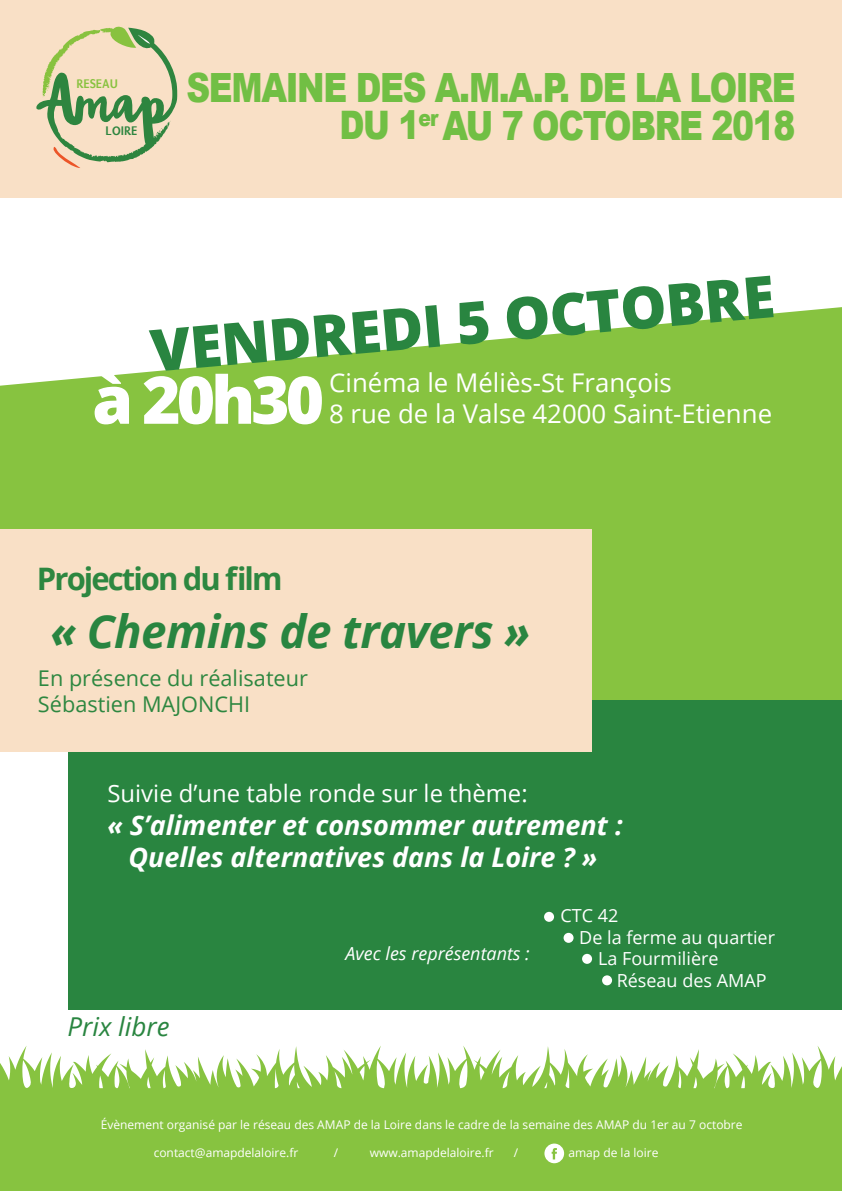
<style>
.page{position:relative;width:842px;height:1191px;background:#fff}
.page>*{position:absolute;margin:0;border:0;box-sizing:border-box;transform-origin:0 0}
.t1{font:800 65.8px "Open Sans";letter-spacing:-.06em;color:#fff}
.t2{font:800 58.2px "Open Sans";color:#298540}
.t3{font:italic 700 45.7px "Open Sans";letter-spacing:-.01em;color:#298540}
.t4{font:900 40.3px/38.7px "Arial";letter-spacing:-.04em;color:#71bf44;text-align:right;scale:.82 1}
.t5{font:700 31px "Open Sans";letter-spacing:-.06em;color:#2d8740}
.t6{font:italic 700 27px/32.4px "Open Sans";color:#fff;text-align:center}
.t7{font:italic 26px "Open Sans";color:#298540}
.t8{font:25.8px/31px "Open Sans";color:#fff}
.t9{font:23.9px "Open Sans";color:#fff}
.t10{font:21.7px/26px "Open Sans";color:#2d8740}
.t11{font:18px "Open Sans";color:#fff}
.t12{font:italic 18px "Open Sans";color:#fff}
.t13{font:700 13.5px "Puritan";color:#88c23f}
.t14{font:700 13.5px "Puritan";color:#2e853f}
.t15{font:12px "Open Sans";color:#fff}
.s1{font-size:39.3px}
</style>
<div class="page">
<div style="left:68px;top:684px;width:774px;height:325px;background:#298540"></div>
<div style="left:0;top:422px;width:842px;height:278px;background:#87c340"></div>
<div style="left:0;top:1px;width:842px;height:197px;background:#f9e0c6"></div>
<svg style="left:0;top:307px;width:842px;height:115px;fill:#87c340"></svg>
<svg style="left:0;top:1046px;width:842px;height:70px;fill:#87c340"></svg>
<div style="left:1px;top:1113px;width:841px;height:78px;background:#87c340"></div>
<svg style="left:544px;top:1143px;width:20px;height:20px"></svg>
<div style="left:0;top:530px;width:592px;height:222px;background:#f9e0c6"></div>
<svg style="left:36px;top:26px;width:141px;height:142px"></svg>
<div style="left:544px;top:912px;width:10px;height:10px;background:#fff;border-radius:50%"></div>
<div style="left:564px;top:933px;width:10px;height:10px;background:#fff;border-radius:50%"></div>
<div style="left:582px;top:954px;width:10px;height:10px;background:#fff;border-radius:50%"></div>
<div style="left:602px;top:975px;width:10px;height:10px;background:#fff;border-radius:50%"></div>
<p class="t13" style="left:77px;top:76px;width:43px">RESEAU</p>
<p class="t14" style="left:106px;top:123px;width:33px">LOIRE</p>
<h3 class="t4" style="left:186px;top:67px;width:745px">SEMAINE DES A.M.A.P. DE LA LOIRE<br><span class="s1">DU 1</span><sup>er</sup> AU 7 OCTOBRE 2018</h3>
<h2 class="t2" style="left:147px;top:306px;width:628px;rotate:-5deg">VENDREDI 5 OCTOBRE</h2>
<h1 class="t1" style="left:92px;top:350px;width:233px">à 20h30</h1>
<h3 class="t8" style="left:329px;top:366px;width:445px">Cinéma le Méliès-St François<br>8 rue de la Valse 42000 Saint-Etienne</h3>
<h3 class="t5" style="left:37px;top:556px;width:247px">Projection du film</h3>
<h3 class="t3" style="left:50px;top:599px;width:481px">« Chemins de travers »</h3>
<h3 class="t10" style="left:38px;top:665px;width:271px">En présence du réalisateur<br>Sébastien MAJONCHI</h3>
<h3 class="t9" style="left:108px;top:777px;width:422px">Suivie d’une table ronde sur le thème:</h3>
<h3 class="t6" style="left:108px;top:808px;width:517px">« S’alimenter et consommer autrement :<br>Quelles alternatives dans la Loire ? »</h3>
<h3 class="t7" style="left:68px;top:1008px;width:104px">Prix libre</h3>
<h3 class="t12" style="left:346px;top:940px;width:186px">Avec les représentants :</h3>
<h3 class="t11" style="left:561px;top:903px;width:59px">CTC 42</h3>
<h3 class="t11" style="left:579px;top:925px;width:197px">De la ferme au quartier</h3>
<h3 class="t11" style="left:598px;top:946px;width:122px">La Fourmilière</h3>
<h3 class="t11" style="left:617px;top:968px;width:151px">Réseau des AMAP</h3>
<p class="t15" style="left:101px;top:1116px;width:643px">Évènement organisé par le réseau des AMAP de la Loire dans le cadre de la semaine des AMAP du 1er au 7 octobre</p>
<p class="t15" style="left:154px;top:1144px;width:146px">contact@amapdelaloire.fr</p>
<p class="t15" style="left:334px;top:1144px;width:6px">/</p>
<p class="t15" style="left:370px;top:1144px;width:125px">www.amapdelaloire.fr</p>
<p class="t15" style="left:514px;top:1144px;width:6px">/</p>
<p class="t15" style="left:568px;top:1144px;width:91px">amap de la loire</p>
</div>
